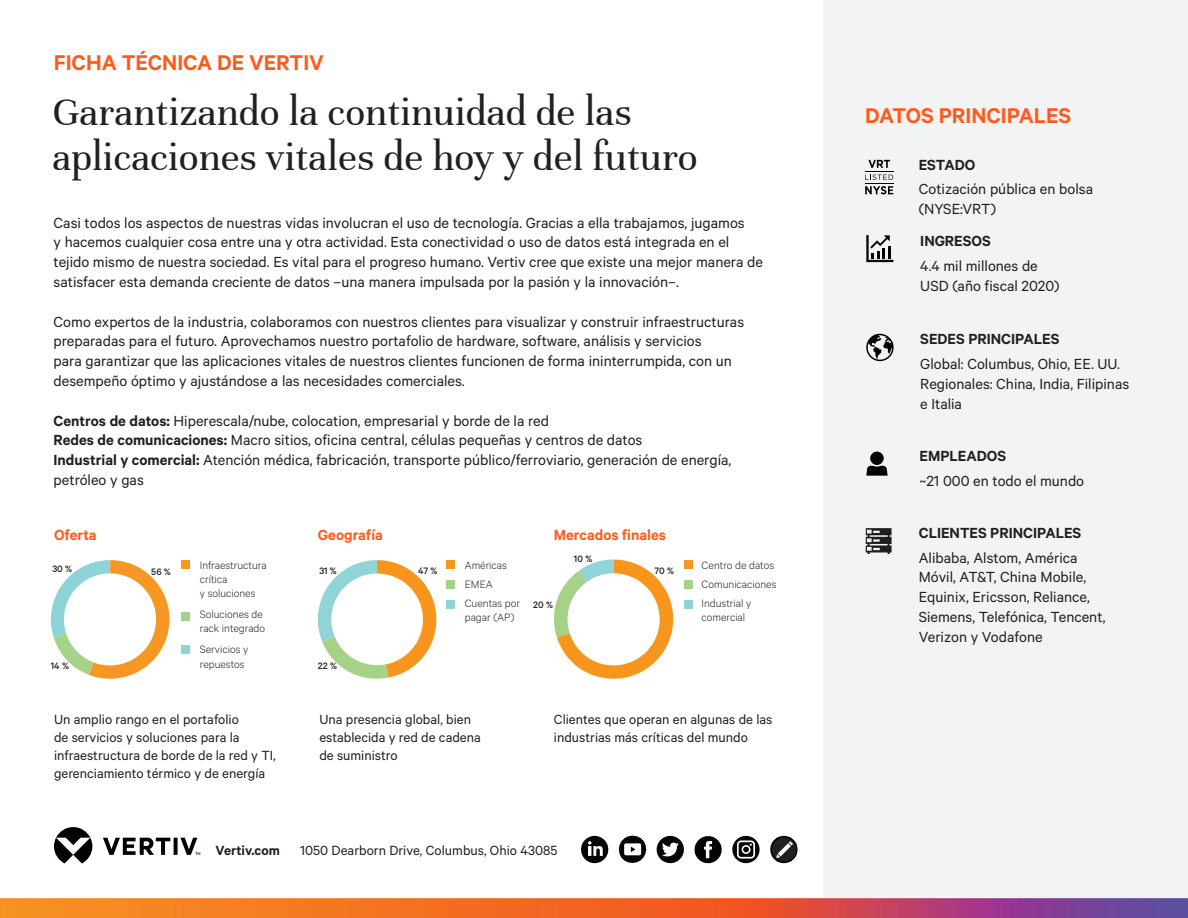
<style>
.page{position:relative;width:1188px;height:918px;background:#fff}
.page>*{position:absolute;margin:0;border:0;box-sizing:border-box;transform-origin:0 0}
.t1{font:42px/45px "Unna";color:#231f20}
.t2{font:600 24px "Calibre";color:#fe5b1b}
.t3{font:16.5px/19.8px "Calibre";color:#231f20}
.t4{font:600 16.5px "Calibre";color:#231f20}
.t5{font:600 16.5px "Calibre";color:#fe5b1b}
.t6{font:15px/18px "Calibre";color:#231f20}
.t7{font:600 15px "Calibre";color:#231f20}
.t8{font:300 12px/14.4px "Calibre";color:#231f20}
.t9{font:500 10.5px "Calibre";color:#231f20}
.s1{font-weight:600}
</style>
<div class="page">
<div style="left:823px;top:0;width:365px;height:918px;background:#f2f3f4"></div>
<svg style="left:54px;top:827px;width:146px;height:36px"></svg>
<svg style="left:866px;top:334px;width:28px;height:27px"></svg>
<svg style="left:866px;top:235px;width:27px;height:27px"></svg>
<svg style="left:866px;top:528px;width:26px;height:26px"></svg>
<svg style="left:866px;top:452px;width:22px;height:24px"></svg>
<svg style="left:865px;top:160px;width:28px;height:34px"></svg>
<svg style="left:50px;top:560px;width:119px;height:119px"></svg>
<img style="left:0;top:899px;width:1188px;height:19px">
<svg style="left:581px;top:836px;width:27px;height:27px"></svg>
<svg style="left:619px;top:836px;width:27px;height:27px"></svg>
<svg style="left:657px;top:836px;width:27px;height:27px"></svg>
<svg style="left:695px;top:836px;width:27px;height:27px"></svg>
<svg style="left:732px;top:836px;width:28px;height:27px"></svg>
<svg style="left:770px;top:836px;width:28px;height:27px"></svg>
<div style="left:772px;top:838px;width:24px;height:23px;background:#231f20;border-radius:50%"></div>
<img style="left:773px;top:837px;width:24px;height:25px">
<img style="left:773px;top:838px;width:23px;height:23px">
<div style="left:181px;top:561px;width:8px;height:8px;background:#f79721"></div>
<div style="left:181px;top:612px;width:8px;height:8px;background:#a5d286"></div>
<div style="left:181px;top:645px;width:8px;height:8px;background:#8ed4d7"></div>
<div style="left:447px;top:561px;width:8px;height:8px;background:#f79721"></div>
<div style="left:447px;top:580px;width:8px;height:9px;background:#a5d286"></div>
<div style="left:447px;top:600px;width:8px;height:8px;background:#8ed4d7"></div>
<div style="left:684px;top:561px;width:8px;height:8px;background:#f79721"></div>
<div style="left:684px;top:581px;width:8px;height:8px;background:#a5d286"></div>
<div style="left:684px;top:600px;width:8px;height:9px;background:#8ed4d7"></div>
<svg style="left:317px;top:560px;width:119px;height:119px"></svg>
<div style="left:331px;top:574px;width:92px;height:91px;background:#fff;border-radius:50%"></div>
<svg style="left:554px;top:560px;width:119px;height:119px"></svg>
<div style="left:568px;top:573px;width:92px;height:92px;background:#fff;border-radius:50%"></div>
<p class="t2" style="left:54px;top:48px;width:272px">FICHA TÉCNICA DE VERTIV</p>
<p class="t1" style="left:52px;top:89px;width:647px">Garantizando la continuidad de las aplicaciones vitales de hoy y del futuro</p>
<p class="t3" style="left:54px;top:212px;width:711px">Casi todos los aspectos de nuestras vidas involucran el uso de tecnología. Gracias a ella trabajamos, jugamos<br>y hacemos cualquier cosa entre una y otra actividad. Esta conectividad o uso de datos está integrada en el tejido mismo de nuestra sociedad. Es vital para el progreso humano. Vertiv cree que existe una mejor manera de satisfacer esta demanda creciente de datos –una manera impulsada por la pasión y la innovación–.</p>
<p class="t3" style="left:54px;top:311px;width:692px">Como expertos de la industria, colaboramos con nuestros clientes para visualizar y construir infraestructuras preparadas para el futuro. Aprovechamos nuestro portafolio de hardware, software, análisis y servicios<br>para garantizar que las aplicaciones vitales de nuestros clientes funcionen de forma ininterrumpida, con un desempeño óptimo y ajustándose a las necesidades comerciales.</p>
<p class="t3" style="left:54px;top:410px;width:497px"><span class="s1">Centros de datos:</span> Hiperescala/nube, colocation, empresarial y borde de la red</p>
<p class="t3" style="left:54px;top:430px;width:590px"><span class="s1">Redes de comunicaciones:</span> Macro sitios, oficina central, células pequeñas y centros de datos</p>
<p class="t3" style="left:54px;top:450px;width:679px"><span class="s1">Industrial y comercial:</span> Atención médica, fabricación, transporte público/ferroviario, generación de energía, petróleo y gas</p>
<p class="t5" style="left:54px;top:525px;width:44px">Oferta</p>
<p class="t5" style="left:318px;top:525px;width:67px">Geografía</p>
<p class="t5" style="left:554px;top:525px;width:114px">Mercados finales</p>
<p class="t9" style="left:574px;top:553px;width:20px">10 %</p>
<p class="t8" style="left:200px;top:557px;width:68px">Infraestructura crítica<br>y soluciones</p>
<p class="t8" style="left:200px;top:606px;width:67px">Soluciones de rack integrado</p>
<p class="t8" style="left:200px;top:642px;width:50px">Servicios y repuestos</p>
<p class="t8" style="left:465px;top:557px;width:44px">Américas</p>
<p class="t8" style="left:465px;top:577px;width:30px">EMEA</p>
<p class="t8" style="left:465px;top:596px;width:57px">Cuentas por pagar (AP)</p>
<p class="t9" style="left:52px;top:563px;width:21px">30 %</p>
<p class="t9" style="left:151px;top:566px;width:21px">56 %</p>
<p class="t9" style="left:319px;top:565px;width:19px">31 %</p>
<p class="t9" style="left:418px;top:565px;width:21px">47 %</p>
<p class="t9" style="left:654px;top:565px;width:21px">70 %</p>
<p class="t9" style="left:533px;top:598px;width:21px">20 %</p>
<p class="t9" style="left:51px;top:660px;width:20px">14 %</p>
<p class="t9" style="left:318px;top:660px;width:21px">22 %</p>
<p class="t8" style="left:702px;top:557px;width:74px">Centro de datos</p>
<p class="t8" style="left:702px;top:577px;width:76px">Comunicaciones</p>
<p class="t8" style="left:702px;top:596px;width:51px">Industrial y comercial</p>
<p class="t6" style="left:54px;top:710px;width:223px">Un amplio rango en el portafolio<br>de servicios y soluciones para la infraestructura de borde de la red y TI, gerenciamiento térmico y de energía</p>
<p class="t6" style="left:319px;top:710px;width:163px">Una presencia global, bien establecida y red de cadena de suministro</p>
<p class="t6" style="left:554px;top:710px;width:220px">Clientes que operan en algunas de las industrias más críticas del mundo</p>
<p class="t7" style="left:216px;top:842px;width:66px">Vertiv.com</p>
<p class="t6" style="left:300px;top:841px;width:259px">1050 Dearborn Drive, Columbus, Ohio 43085</p>
<p class="t2" style="left:865px;top:101px;width:207px">DATOS PRINCIPALES</p>
<p class="t4" style="left:919px;top:155px;width:58px">ESTADO</p>
<p class="t3" style="left:919px;top:179px;width:176px">Cotización pública en bolsa (NYSE:VRT)</p>
<p class="t4" style="left:920px;top:231px;width:72px">INGRESOS</p>
<p class="t3" style="left:920px;top:256px;width:141px">4.4 mil millones de<br>USD (año fiscal 2020)</p>
<p class="t4" style="left:920px;top:329px;width:141px">SEDES PRINCIPALES</p>
<p class="t3" style="left:920px;top:353px;width:201px">Global: Columbus, Ohio, EE. UU.</p>
<p class="t3" style="left:920px;top:373px;width:210px">Regionales: China, India, Filipinas e Italia</p>
<p class="t4" style="left:920px;top:446px;width:88px">EMPLEADOS</p>
<p class="t3" style="left:920px;top:470px;width:166px">~21 000 en todo el mundo</p>
<p class="t4" style="left:919px;top:523px;width:164px">CLIENTES PRINCIPALES</p>
<p class="t3" style="left:919px;top:547px;width:188px">Alibaba, Alstom, América<br>Móvil, AT&amp;T, China Mobile,<br>Equinix, Ericsson, Reliance,<br>Siemens, Telefónica, Tencent,<br>Verizon y Vodafone</p>
</div>
